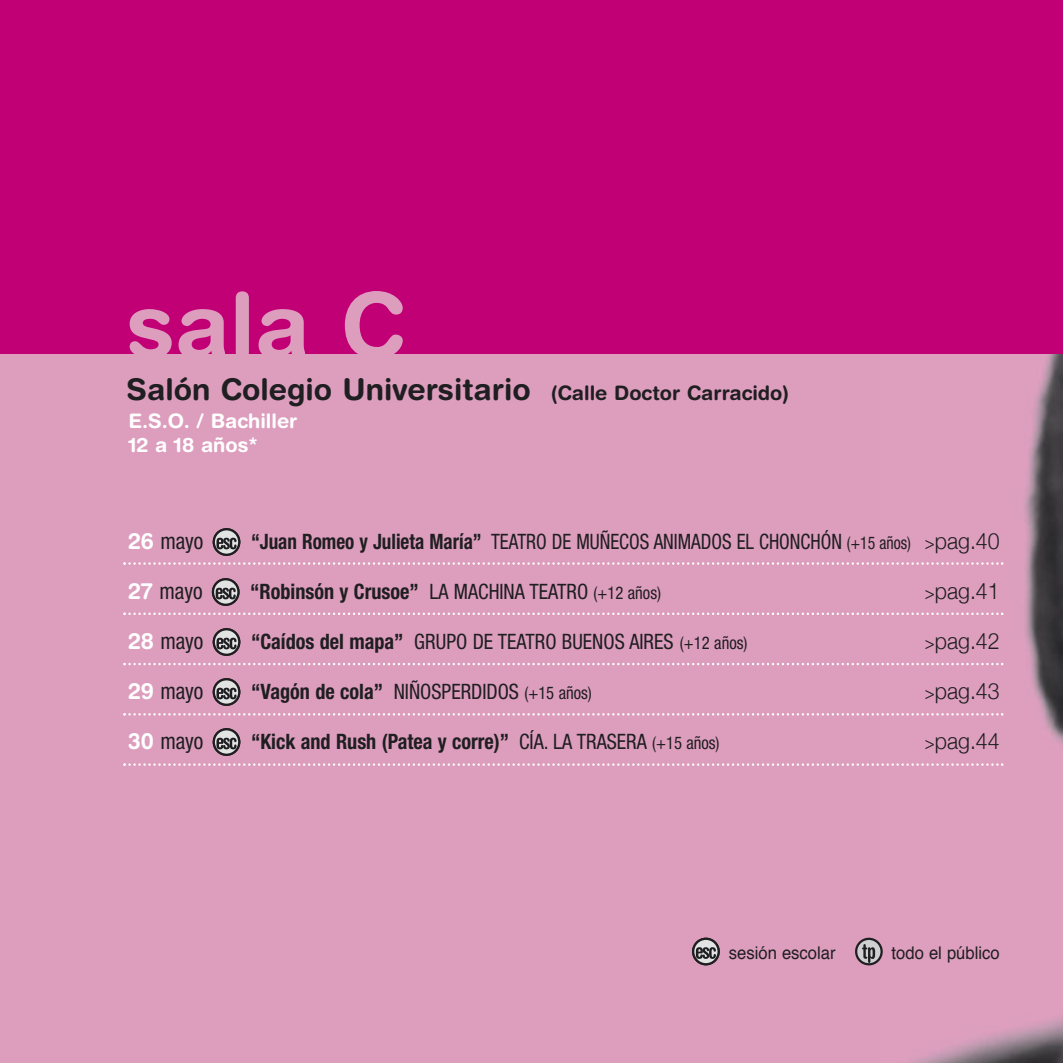
<style>
.page{position:relative;width:1063px;height:1063px;background:#fff}
.page>*{position:absolute;margin:0;border:0;box-sizing:border-box;transform-origin:0 0}
.t1{font:700 90px "Helvetica Rounded";color:#dd9ebe}
.t2{font:700 30px "Helvetica Rounded";color:#1f1e21}
.t3{font:condensed 22.5px "Helvetica Neue";color:#1f1e21;scale:.95 1}
.t4{font:300 22.5px "Helvetica Neue";color:#1f1e21;scale:.95 1}
.t5{font:700 condensed 21.25px "Helvetica Neue";color:#1f1e21;scale:.95 1}
.t6{font:condensed 21.25px "Helvetica Neue";color:#1f1e21;scale:.9 1}
.t7{font:condensed 21.25px "Helvetica Neue";color:#1f1e21;scale:.95 1}
.t8{font:700 20px/24px "Helvetica Rounded";color:#fff}
.t9{font:17.5px "Helvetica";color:#1f1e21;scale:.95 1}
.s1{font-size:20px}
.s2{font-family:"Helvetica Rounded";font-weight:700;font-stretch:normal;color:#fff}
.s3{font-weight:700}
.s4{font-size:17.5px}
.s5{font-weight:300;font-stretch:normal;font-size:22.5px}
.s6{font-weight:400}
.s7{font-weight:400;font-size:17.5px}
.s8{font-weight:400;font-stretch:condensed;font-size:17.5px}
</style>
<div class="page">
<div style="left:0;top:354px;width:1063px;height:709px;background:#dd9ebe"></div>
<img style="left:882px;top:354px;width:181px;height:709px">
<div style="left:0;top:0;width:1063px;height:354px;background:#c10076"></div>
<svg style="left:214px;top:529px;width:25px;height:26px"></svg>
<div style="left:213px;top:528px;width:27px;height:28px;border:2px solid #1f1e21;border-radius:50%"></div>
<svg style="left:216px;top:538px;width:21px;height:11px"></svg>
<svg style="left:214px;top:729px;width:25px;height:26px"></svg>
<div style="left:213px;top:728px;width:27px;height:28px;border:2px solid #1f1e21;border-radius:50%"></div>
<svg style="left:216px;top:738px;width:21px;height:11px"></svg>
<svg style="left:214px;top:679px;width:25px;height:26px"></svg>
<div style="left:213px;top:678px;width:27px;height:28px;border:2px solid #1f1e21;border-radius:50%"></div>
<svg style="left:216px;top:688px;width:21px;height:11px"></svg>
<svg style="left:214px;top:629px;width:25px;height:26px"></svg>
<div style="left:213px;top:628px;width:27px;height:28px;border:2px solid #1f1e21;border-radius:50%"></div>
<svg style="left:216px;top:638px;width:21px;height:11px"></svg>
<svg style="left:213px;top:579px;width:25px;height:26px"></svg>
<div style="left:212px;top:578px;width:28px;height:28px;border:2px solid #1f1e21;border-radius:50%"></div>
<svg style="left:216px;top:588px;width:20px;height:11px"></svg>
<svg style="left:123px;top:562px;width:880px;height:3px"></svg>
<svg style="left:123px;top:613px;width:880px;height:2px"></svg>
<svg style="left:123px;top:663px;width:880px;height:2px"></svg>
<svg style="left:123px;top:713px;width:880px;height:3px"></svg>
<svg style="left:123px;top:763px;width:880px;height:3px"></svg>
<svg style="left:856px;top:939px;width:26px;height:25px"></svg>
<div style="left:855px;top:938px;width:28px;height:27px;border:2px solid #1f1e21;border-radius:50%"></div>
<svg style="left:862px;top:944px;width:13px;height:19px"></svg>
<svg style="left:693px;top:939px;width:26px;height:25px"></svg>
<div style="left:692px;top:938px;width:28px;height:27px;border:2px solid #1f1e21;border-radius:50%"></div>
<svg style="left:696px;top:947px;width:20px;height:12px"></svg>
<h1 class="t1" style="left:127px;top:293px;width:280px">sala C</h1>
<h2 class="t2" style="left:127px;top:378px;width:664px">Salón Colegio Universitario <span class="s1">(Calle Doctor Carracido)</span></h2>
<p class="t8" style="left:128px;top:411px;width:171px">E.S.O. / Bachiller<br>12 a 18 años*</p>
<p class="t3" style="left:128px;top:533px;width:81px"><span class="s2">26</span> mayo</p>
<p class="t6" style="left:251px;top:534px;width:833px"><span class="s3">“Juan Romeo y Julieta María”</span> TEATRO DE MUÑECOS ANIMADOS EL CHONCHÓN <span class="s4">(+15 años) &gt;</span><span class="s5">pag.40</span></p>
<p class="t3" style="left:128px;top:583px;width:80px"><span class="s2">27</span> mayo</p>
<p class="t5" style="left:250px;top:584px;width:434px">“Robinsón y Crusoe” <span class="s6">LA MACHINA TEATRO</span> <span class="s7">(+12 años)</span></p>
<p class="t4" style="left:925px;top:578px;width:80px"><span class="s8">&gt;</span>pag.41</p>
<p class="t3" style="left:128px;top:633px;width:81px"><span class="s2">28</span> mayo</p>
<p class="t7" style="left:251px;top:634px;width:524px"><span class="s3">“Caídos del mapa”</span> GRUPO DE TEATRO BUENOS AIRES <span class="s4">(+12 años)</span></p>
<p class="t4" style="left:925px;top:628px;width:80px"><span class="s8">&gt;</span>pag.42</p>
<p class="t3" style="left:128px;top:683px;width:81px"><span class="s2">29</span> mayo</p>
<p class="t5" style="left:251px;top:684px;width:360px">“Vagón de cola” <span class="s6">NIÑOSPERDIDOS</span> <span class="s7">(+15 años)</span></p>
<p class="t4" style="left:925px;top:678px;width:80px"><span class="s8">&gt;</span>pag.43</p>
<p class="t3" style="left:128px;top:733px;width:81px"><span class="s2">30</span> mayo</p>
<p class="t5" style="left:251px;top:734px;width:495px">“Kick and Rush (Patea y corre)” <span class="s6">CÍA. LA TRASERA</span> <span class="s7">(+15 años)</span></p>
<p class="t4" style="left:925px;top:728px;width:80px"><span class="s8">&gt;</span>pag.44</p>
<p class="t9" style="left:729px;top:945px;width:114px">sesión escolar</p>
<p class="t9" style="left:892px;top:945px;width:115px">todo el público</p>
</div>
